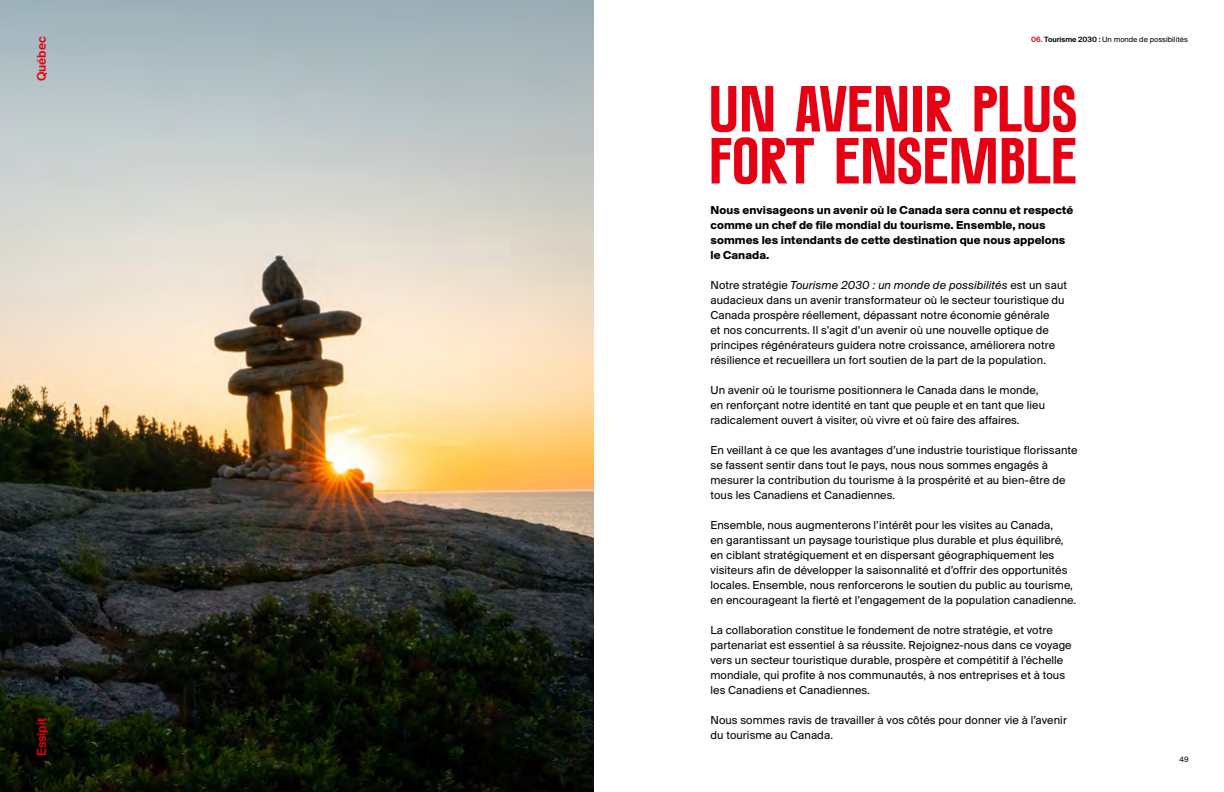
<style>
.page{position:relative;width:1224px;height:792px;background:#fff}
.page>*{position:absolute;margin:0;border:0;box-sizing:border-box;transform-origin:0 0}
.t1{font:700 65px/52px "Canada";letter-spacing:-.035em;color:#e60013}
.t2{font:12px/15px "Suisse BP Intl";letter-spacing:.005em;color:#000}
.t3{font:700 12px/15px "Suisse BP Intl";letter-spacing:.005em;color:#000}
.t4{font:600 12px "Suisse Intl";color:#e60013}
.t5{font:8px "Suisse BP Intl";color:#000}
.s1{font-family:"Suisse BP Intl Antique";color:#e60013}
.s2{font-family:"Suisse BP Intl Antique"}
.s3{font-style:italic}
</style>
<div class="page">
<img style="left:0;top:0;width:594px;height:792px">
<p class="t4" style="left:35px;top:81px;width:46px;rotate:-90deg">Québec</p>
<p class="t4" style="left:35px;top:756px;width:40px;rotate:-90deg">Essipit</p>
<p class="t5" style="left:1031px;top:35px;width:158px"><span class="s1">06.</span> <span class="s2">Tourisme 2030 :</span> Un monde de possibilités</p>
<h1 class="t1" style="left:707px;top:83px;width:372px">UN AVENIR PLUS<br>FORT ENSEMBLE</h1>
<p class="t3" style="left:710px;top:203px;width:364px">Nous envisageons un avenir où le Canada sera connu et respecté comme un chef de file mondial du tourisme. Ensemble, nous sommes les intendants de cette destination que nous appelons le Canada.</p>
<p class="t2" style="left:710px;top:278px;width:358px">Notre stratégie <span class="s3">Tourisme 2030 : un monde de possibilités</span> est un saut audacieux dans un avenir transformateur où le secteur touristique du Canada prospère réellement, dépassant notre économie générale<br>et nos concurrents. Il s’agit d’un avenir où une nouvelle optique de principes régénérateurs guidera notre croissance, améliorera notre résilience et recueillera un fort soutien de la part de la population.</p>
<p class="t2" style="left:710px;top:383px;width:336px">Un avenir où le tourisme positionnera le Canada dans le monde, en renforçant notre identité en tant que peuple et en tant que lieu radicalement ouvert à visiter, où vivre et où faire des affaires.</p>
<p class="t2" style="left:710px;top:443px;width:369px">En veillant à ce que les avantages d’une industrie touristique florissante se fassent sentir dans tout le pays, nous nous sommes engagés à mesurer la contribution du tourisme à la prospérité et au bien-être de tous les Canadiens et Canadiennes.</p>
<p class="t2" style="left:710px;top:518px;width:367px">Ensemble, nous augmenterons l’intérêt pour les visites au Canada,<br>en garantissant un paysage touristique plus durable et plus équilibré, en ciblant stratégiquement et en dispersant géographiquement les visiteurs afin de développer la saisonnalité et d’offrir des opportunités locales. Ensemble, nous renforcerons le soutien du public au tourisme, en encourageant la fierté et l’engagement de la population canadienne.</p>
<p class="t2" style="left:710px;top:623px;width:363px">La collaboration constitue le fondement de notre stratégie, et votre partenariat est essentiel à sa réussite. Rejoignez-nous dans ce voyage vers un secteur touristique durable, prospère et compétitif à l’échelle mondiale, qui profite à nos communautés, à nos entreprises et à tous les Canadiens et Canadiennes.</p>
<p class="t2" style="left:710px;top:713px;width:358px">Nous sommes ravis de travailler à vos côtés pour donner vie à l’avenir du tourisme au Canada.</p>
<p class="t5" style="left:1179px;top:755px;width:11px">49</p>
</div>
